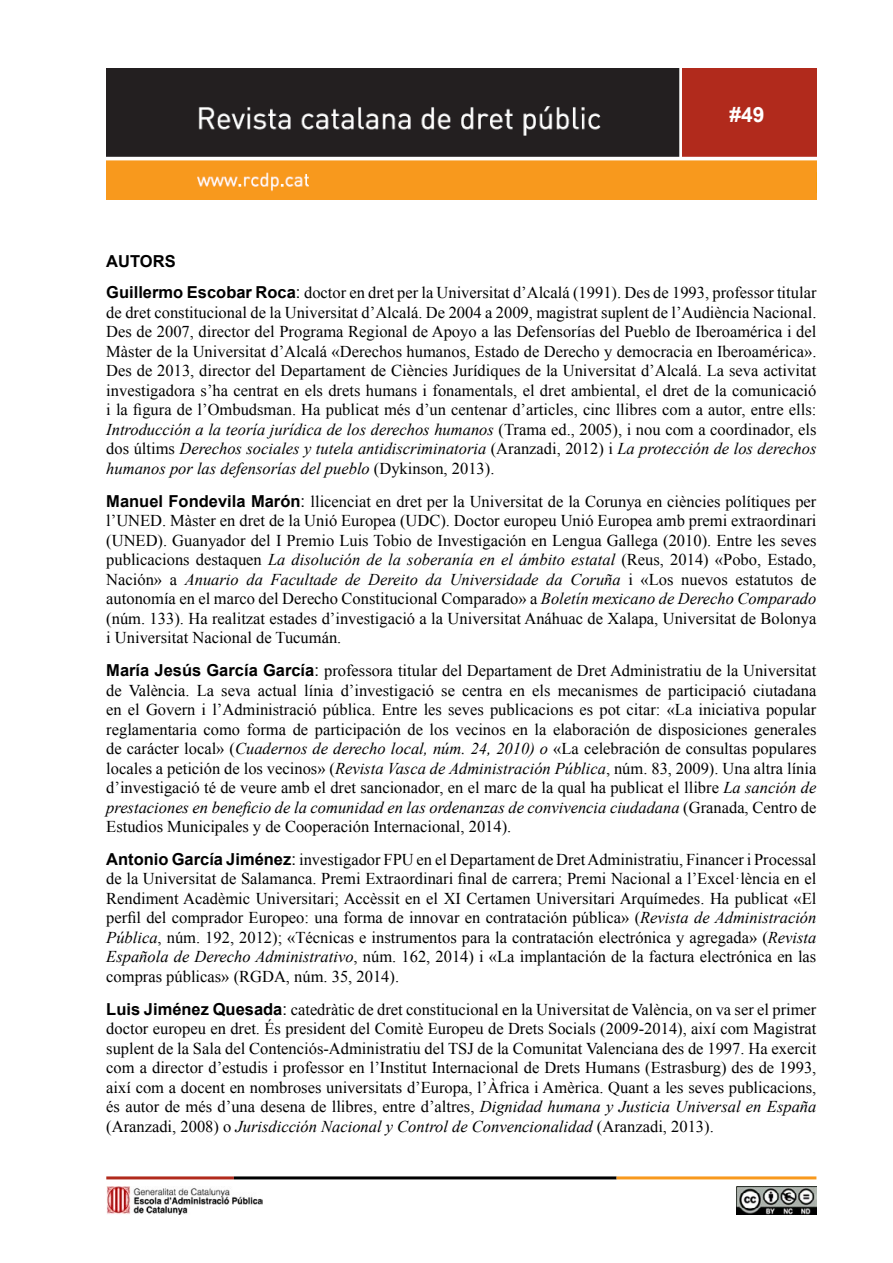
<style>
.page{position:relative;width:893px;height:1263px;background:#fff}
.page>*{position:absolute;margin:0;border:0;box-sizing:border-box;transform-origin:0 0}
.t1{font:700 21px "Arial";color:#fff}
.t2{font:16.5px/19.5px "Times New Roman";color:#000;text-align:justify}
.t3{font:700 16.5px "Arial";color:#000}
.s1{font-family:"Arial";font-weight:700}
.s2{font-family:"Arial"}
.s3{font-style:italic}
</style>
<div class="page">
<img style="left:106px;top:68px;width:710px;height:132px">
<hr style="left:106px;top:1176px;width:128px;height:3px;background:#b12a1c">
<hr style="left:234px;top:1176px;width:383px;height:3px;background:#000">
<hr style="left:617px;top:1176px;width:199px;height:3px;background:#f8991d">
<img style="left:737px;top:1187px;width:79px;height:27px">
<img style="left:106px;top:1187px;width:157px;height:28px">
<p class="t1" style="left:729px;top:101px;width:37px">#49</p>
<p class="t3" style="left:106px;top:250px;width:71px">AUTORS</p>
<p class="t2" style="left:106px;top:283px;width:712px"><span class="s1">Guillermo Escobar Roca</span><span class="s2">:</span> doctor en dret per la Universitat d’Alcalá (1991). Des de 1993, professor titular de dret constitucional de la Universitat d’Alcalá. De 2004 a 2009, magistrat suplent de l’Audiència Nacional.<br>Des de 2007, director del Programa Regional de Apoyo a las Defensorías del Pueblo de Iberoamérica i del Màster de la Universitat d’Alcalá «Derechos humanos, Estado de Derecho y democracia en Iberoamérica».<br>Des de 2013, director del Departament de Ciències Jurídiques de la Universitat d’Alcalá. La seva activitat investigadora s’ha centrat en els drets humans i fonamentals, el dret ambiental, el dret de la comunicació i la figura de l’Ombudsman. Ha publicat més d’un centenar d’articles, cinc llibres com a autor, entre ells:<br><span class="s3">Introducción a la teoría jurídica de los derechos humanos</span> (Trama ed., 2005), i nou com a coordinador, els dos últims <span class="s3">Derechos sociales y tutela antidiscriminatoria</span> (Aranzadi, 2012) i <span class="s3">La protección de los derechos humanos por las defensorías del pueblo</span> (Dykinson, 2013).</p>
<p class="t2" style="left:106px;top:491px;width:712px"><span class="s1">Manuel Fondevila Marón</span><span class="s2">:</span> llicenciat en dret per la Universitat de la Corunya en ciències polítiques per l’UNED. Màster en dret de la Unió Europea (UDC). Doctor europeu Unió Europea amb premi extraordinari (UNED). Guanyador del I Premio Luis Tobio de Investigación en Lengua Gallega (2010). Entre les seves publicacions destaquen <span class="s3">La disolución de la soberanía en el ámbito estatal</span> (Reus, 2014) «Pobo, Estado, Nación» a <span class="s3">Anuario da Facultade de Dereito da Universidade da Coruña</span> i «Los nuevos estatutos de autonomía en el marco del Derecho Constitucional Comparado» a <span class="s3">Boletín mexicano de Derecho Comparado </span>(núm. 133). Ha realitzat estades d’investigació a la Universitat Anáhuac de Xalapa, Universitat de Bolonya i Universitat Nacional de Tucumán.</p>
<p class="t2" style="left:106px;top:660px;width:712px"><span class="s1">María Jesús García García</span><span class="s2">:</span> professora titular del Departament de Dret Administratiu de la Universitat de València. La seva actual línia d’investigació se centra en els mecanismes de participació ciutadana en el Govern i l’Administració pública. Entre les seves publicacions es pot citar: «La iniciativa popular reglamentaria como forma de participación de los vecinos en la elaboración de disposiciones generales de carácter local» (<span class="s3">Cuadernos de derecho local, núm. 24, 2010) o</span> «La celebración de consultas populares locales a petición de los vecinos» (<span class="s3">Revista Vasca de Administración Pública</span>, núm. 83, 2009). Una altra línia d’investigació té de veure amb el dret sancionador, en el marc de la qual ha publicat el llibre <span class="s3">La sanción de prestaciones en beneficio de la comunidad en las ordenanzas de convivencia ciudadana</span> (Granada, Centro de Estudios Municipales y de Cooperación Internacional, 2014).</p>
<p class="t2" style="left:106px;top:849px;width:712px"><span class="s1">Antonio García Jiménez</span><span class="s2">:</span> investigador FPU en el Departament de Dret Administratiu, Financer i Processal de la Universitat de Salamanca. Premi Extraordinari final de carrera; Premi Nacional a l’Excel·lència en el Rendiment Acadèmic Universitari; Accèssit en el XI Certamen Universitari Arquímedes. Ha publicat «El perfil del comprador Europeo: una forma de innovar en contratación pública» (<span class="s3">Revista de Administración Pública</span>, núm. 192, 2012); «Técnicas e instrumentos para la contratación electrónica y agregada» (<span class="s3">Revista Española de Derecho Administrativo</span>, núm. 162, 2014) i «La implantación de la factura electrónica en las compras públicas» (RGDA, núm. 35, 2014).</p>
<p class="t2" style="left:106px;top:999px;width:712px"><span class="s1">Luis Jiménez Quesada</span><span class="s2">:</span> catedràtic de dret constitucional en la Universitat de València, on va ser el primer doctor europeu en dret. És president del Comitè Europeu de Drets Socials (2009-2014), així com Magistrat suplent de la Sala del Contenciós-Administratiu del TSJ de la Comunitat Valenciana des de 1997. Ha exercit com a director d’estudis i professor en l’Institut Internacional de Drets Humans (Estrasburg) des de 1993, així com a docent en nombroses universitats d’Europa, l’Àfrica i Amèrica. Quant a les seves publicacions, és autor de més d’una desena de llibres, entre d’altres, <span class="s3">Dignidad humana y Justicia Universal en España </span>(Aranzadi, 2008) o <span class="s3">Jurisdicción Nacional y Control de Convencionalidad</span> (Aranzadi, 2013).</p>
</div>
